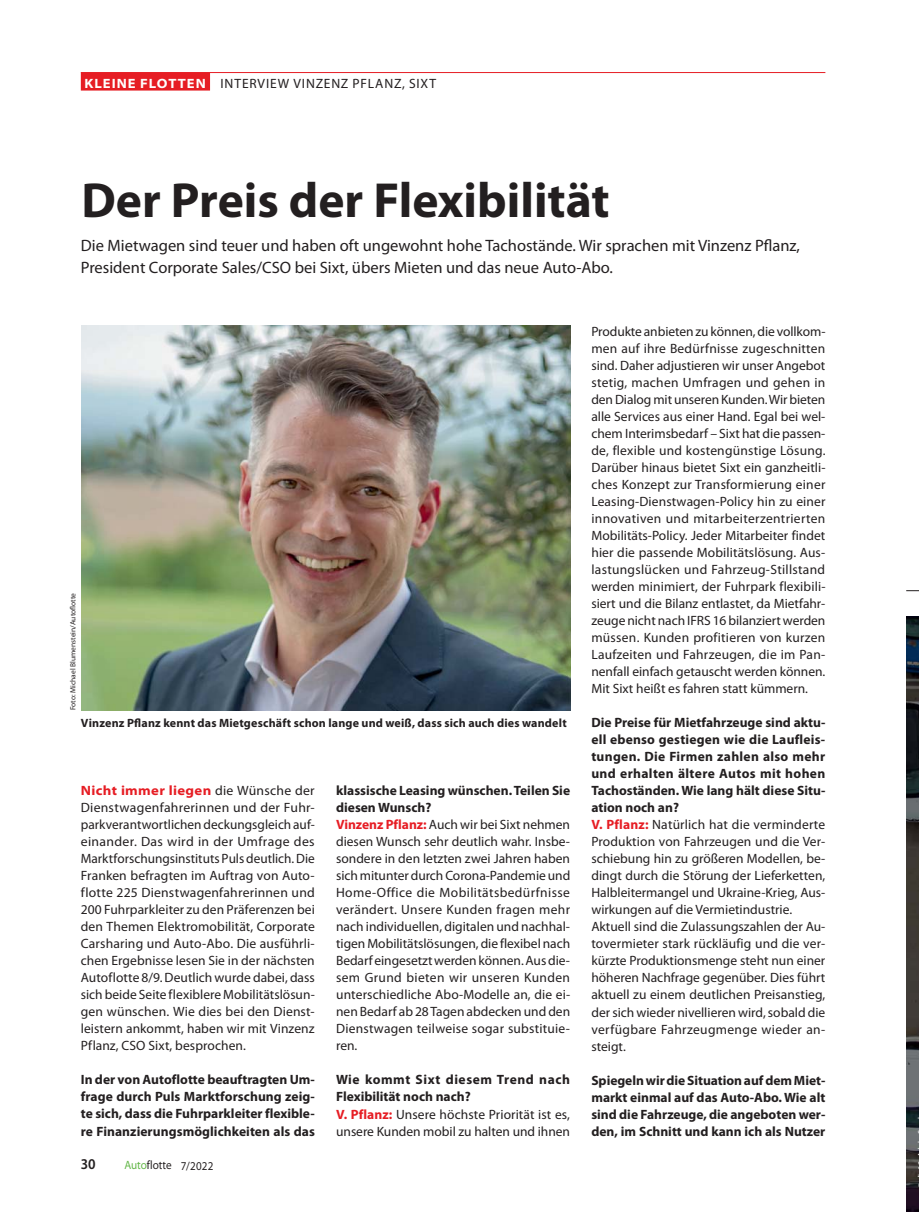
<style>
.page{position:relative;width:919px;height:1212px;background:#fff}
.page>*{position:absolute;margin:0;border:0;box-sizing:border-box;transform-origin:0 0}
.t1{font:700 49.5px "Myriad Pro";color:#231f20}
.t2{font:16.5px/22.5px "Myriad Pro";color:#231f20}
.t3{font:600 semi-condensed 15px "Myriad Pro";color:#231f20}
.t4{font:13.5px/17px "Myriad Pro";color:#231f20}
.t5{font:700 13.5px/17px "Myriad Pro";color:#231f20;text-align:justify}
.t6{font:13.5px "Myriad Pro";letter-spacing:.06em;color:#231f20}
.t7{font:700 12px "Myriad Pro";letter-spacing:.015em;color:#231f20}
.t8{font:semi-expanded 12px "Myriad Pro";color:#231f20;scale:.85 1}
.t9{font:7.5px "Myriad Pro";color:#231f20}
.s1{font-weight:700;font-stretch:semi-expanded;color:#fff}
.s2{font-weight:700;font-stretch:semi-expanded;color:#e61d24}
.s3{color:#61b645}
.s4{font-weight:700}
.s5{font-weight:700;color:#e61d24}
</style>
<div class="page">
<div style="left:81px;top:73px;width:129px;height:18px;background:#e61d24"></div>
<hr style="left:81px;top:72px;width:744px;height:1px;background:#e61d24">
<svg style="left:906px;top:590px;width:12px;height:1px"></svg>
<img style="left:81px;top:326px;width:489px;height:384px">
<img style="left:906px;top:617px;width:12px;height:595px">
<p class="t6" style="left:84px;top:78px;width:353px"><span class="s1">KLEINE FLOTTEN</span> INTERVIEW VINZENZ PFLANZ, SIXT</p>
<h1 class="t1" style="left:81px;top:182px;width:529px">Der Preis der Flexibilität</h1>
<p class="t2" style="left:81px;top:236px;width:720px">Die Mietwagen sind teuer und haben oft ungewohnt hohe Tachostände. Wir sprachen mit Vinzenz Pflanz,<br>President Corporate Sales/CSO bei Sixt, übers Mieten und das neue Auto-Abo.</p>
<p class="t9" style="left:70px;top:710px;width:119px;rotate:-90deg">Foto: Michael Blumenstein/Autoflotte</p>
<p class="t7" style="left:81px;top:719px;width:487px">Vinzenz Pflanz kennt das Mietgeschäft schon lange und weiß, dass sich auch dies wandelt</p>
<p class="t4" style="left:81px;top:784px;width:235px;text-align:justify"><span class="s2">Nicht immer liegen</span> die Wünsche der Dienstwagenfahrerinnen und der Fuhr&shy;parkverantwortlichen deckungsgleich auf&shy;einander. Das wird in der Umfrage des Marktforschungsinstituts Puls deutlich. Die Franken befragten im Auftrag von Auto&shy;flotte 225 Dienstwagenfahrerinnen und 200 Fuhrparkleiter zu den Präferenzen bei den Themen Elektromobilität, Corporate Carsharing und Auto-Abo. Die ausführli&shy;chen Ergebnisse lesen Sie in der nächsten Autoflotte 8/9. Deutlich wurde dabei, dass sich beide Seite flexiblere Mobilitätslösun&shy;gen wünschen. Wie dies bei den Dienst&shy;leistern ankommt, haben wir mit Vinzenz Pflanz, CSO Sixt, besprochen.</p>
<p class="t5" style="left:81px;top:1073px;width:235px">In der von Autoflotte beauftragten Um&shy;frage durch Puls Marktforschung zeig&shy;te sich, dass die Fuhrparkleiter flexible&shy;re Finanzierungsmöglichkeiten als das</p>
<p class="t3" style="left:81px;top:1155px;width:16px">30</p>
<p class="t8" style="left:124px;top:1158px;width:57px"><span class="s3">Auto</span>flotte</p>
<p class="t8" style="left:181px;top:1158px;width:40px">7/2022</p>
<p class="t4" style="left:336px;top:784px;width:236px"><span class="s4">klassische Leasing wünschen. Teilen Sie diesen Wunsch?<br></span><span class="s5">Vinzenz Pflanz:</span> Auch wir bei Sixt nehmen diesen Wunsch sehr deutlich wahr. Insbe&shy;sondere in den letzten zwei Jahren haben sich mitunter durch Corona-Pandemie und Home-Office die Mobilitätsbedürfnisse verändert. Unsere Kunden fragen mehr nach individuellen, digitalen und nachhal&shy;tigen Mobilitätslösungen, die flexibel nach Bedarf eingesetzt werden können. Aus die&shy;sem Grund bieten wir unseren Kunden unterschiedliche Abo-Modelle an, die ei&shy;nen Bedarf ab 28 Tagen abdecken und den Dienstwagen teilweise sogar substituie&shy;ren.</p>
<p class="t4" style="left:336px;top:1073px;width:235px"><span class="s4">Wie kommt Sixt diesem Trend nach Flexibilität noch nach?<br></span><span class="s5">V. Pflanz:</span> Unsere höchste Priorität ist es, unsere Kunden mobil zu halten und ihnen</p>
<p class="t4" style="left:591px;top:324px;width:236px;text-align:justify">Produkte anbieten zu können, die vollkom&shy;men auf ihre Bedürfnisse zugeschnitten sind. Daher adjustieren wir unser Angebot stetig, machen Umfragen und gehen in den Dialog mit unseren Kunden. Wir bieten alle Services aus einer Hand. Egal bei wel&shy;chem Interimsbedarf – Sixt hat die passen&shy;de, flexible und kostengünstige Lösung.<br>Darüber hinaus bietet Sixt ein ganzheitli&shy;ches Konzept zur Transformierung einer Leasing-Dienstwagen-Policy hin zu einer innovativen und mitarbeiterzentrierten Mobilitäts-Policy. Jeder Mitarbeiter findet hier die passende Mobilitätslösung. Aus&shy;lastungslücken und Fahrzeug-Stillstand werden minimiert, der Fuhrpark flexibili&shy;siert und die Bilanz entlastet, da Mietfahr&shy;zeuge nicht nach IFRS 16 bilanziert werden müssen. Kunden profitieren von kurzen Laufzeiten und Fahrzeugen, die im Pan&shy;nenfall einfach getauscht werden können.<br>Mit Sixt heißt es fahren statt kümmern.</p>
<p class="t4" style="left:591px;top:716px;width:235px"><span class="s4">Die Preise für Mietfahrzeuge sind aktu&shy;ell ebenso gestiegen wie die Laufleis&shy;tungen. Die Firmen zahlen also mehr und erhalten ältere Autos mit hohen Tachoständen. Wie lang hält diese Situ&shy;ation noch an?<br></span><span class="s5">V. Pflanz:</span> Natürlich hat die verminderte Produktion von Fahrzeugen und die Ver&shy;schiebung hin zu größeren Modellen, be&shy;dingt durch die Störung der Lieferketten, Halbleitermangel und Ukraine-Krieg, Aus&shy;wirkungen auf die Vermietindustrie.<br>Aktuell sind die Zulassungszahlen der Au&shy;tovermieter stark rückläufig und die ver&shy;kürzte Produktionsmenge steht nun einer höheren Nachfrage gegenüber. Dies führt aktuell zu einem deutlichen Preisanstieg, der sich wieder nivellieren wird, sobald die verfügbare Fahrzeugmenge wieder an&shy;steigt.</p>
<p class="t5" style="left:591px;top:1073px;width:235px">Spiegeln wir die Situation auf dem Miet&shy;markt einmal auf das Auto-Abo. Wie alt sind die Fahrzeuge, die angeboten wer&shy;den, im Schnitt und kann ich als Nutzer</p>
</div>
